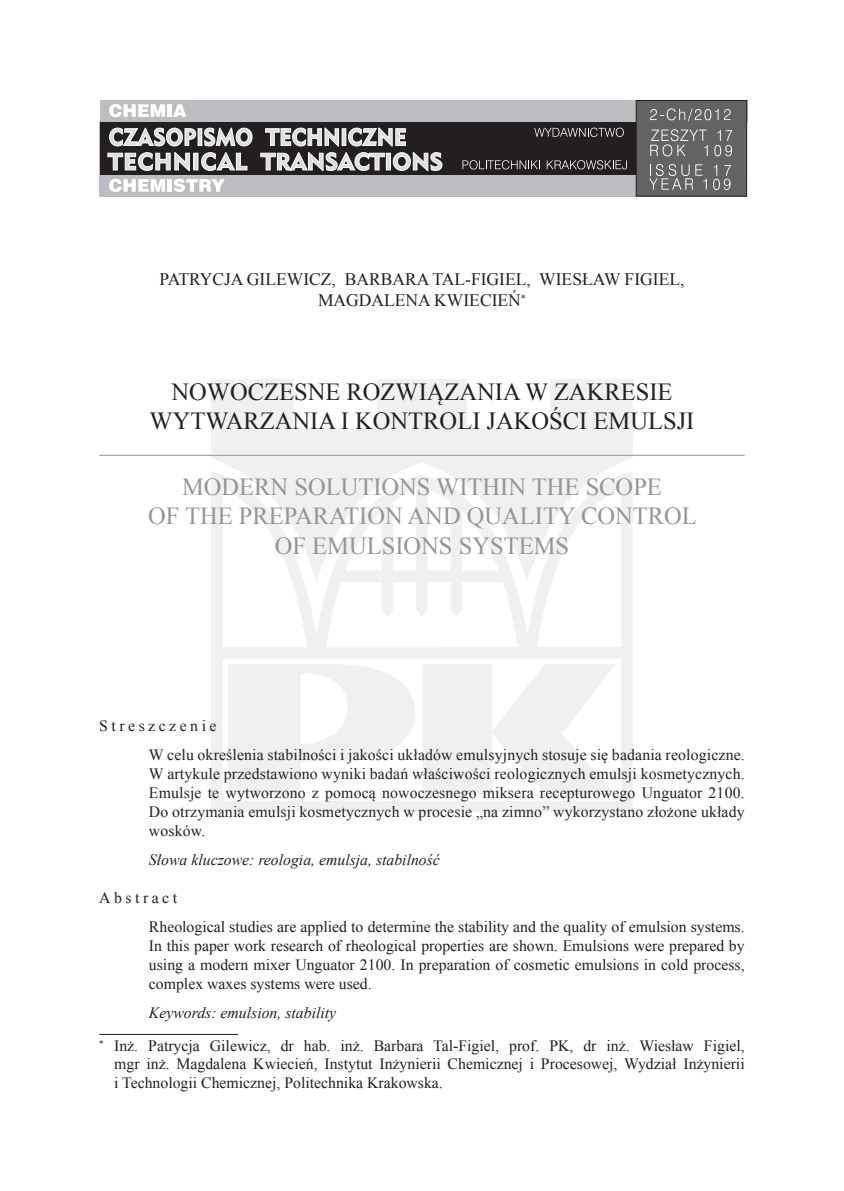
<style>
.page{position:relative;width:844px;height:1191px;background:#fff}
.page>*{position:absolute;margin:0;border:0;box-sizing:border-box;transform-origin:0 0}
.TYTUL_ANGIELSKI{font:24.5px/29.4px "Times New Roman";color:#939598;text-align:center}
.TYTUL_POLSKI{font:24.5px/29.4px "Times New Roman";color:#231f20;text-align:center}
.autor{font:17.5px/21px "Times New Roman";color:#231f20;text-align:center}
.streszczenie_tekst{font:15.75px/18.9px "Times New Roman";letter-spacing:.005em;color:#231f20;text-align:justify}
.przypis{font:15.75px/18.9px "Times New Roman";color:#231f20;text-align:justify}
.slowa_kluczowe{font:italic 15.75px "Times New Roman";color:#231f20}
.streszczenie{font:15.75px "Times New Roman";letter-spacing:.22em;color:#231f20}
</style>
<div class="page">
<svg style="left:211px;top:379px;width:421px;height:433px;fill:#eff0ef"></svg>
<hr style="left:99px;top:455px;width:645px;height:1px;background:#939598">
<hr style="left:99px;top:1034px;width:139px;height:1px;background:#231f20">
<div style="left:100px;top:121px;width:646px;height:55px;background:#231f20"></div>
<div style="left:100px;top:121px;width:646px;height:55px;border:1px solid #231f20"></div>
<div style="left:100px;top:100px;width:646px;height:21px;background:#bcbdc0"></div>
<div style="left:99px;top:175px;width:647px;height:22px;background:#bcbdc0"></div>
<svg style="left:109px;top:128px;width:297px;height:18px"></svg>
<svg style="left:107px;top:152px;width:335px;height:19px"></svg>
<div style="left:636px;top:100px;width:110px;height:96px;background:#636366;border:1px solid #231f20"></div>
<svg style="left:109px;top:104px;width:56px;height:13px"></svg>
<hr style="left:167px;top:104px;width:4px;height:13px;background:#fff">
<svg style="left:173px;top:104px;width:13px;height:13px"></svg>
<svg style="left:109px;top:179px;width:56px;height:13px"></svg>
<hr style="left:167px;top:179px;width:4px;height:13px;background:#fff">
<svg style="left:173px;top:179px;width:52px;height:13px"></svg>
<svg style="left:534px;top:128px;width:89px;height:9px"></svg>
<svg style="left:462px;top:160px;width:78px;height:9px"></svg>
<svg style="left:546px;top:160px;width:80px;height:9px"></svg>
<svg style="left:650px;top:108px;width:80px;height:13px"></svg>
<svg style="left:650px;top:129px;width:57px;height:27px"></svg>
<svg style="left:714px;top:130px;width:18px;height:26px"></svg>
<svg style="left:649px;top:164px;width:57px;height:26px"></svg>
<svg style="left:713px;top:165px;width:17px;height:25px"></svg>
<p class="autor" style="left:159px;top:268px;width:526px">PATRYCJA GILEWICZ, BARBARA TAL-FIGIEL, WIESŁAW FIGIEL,<br>MAGDALENA KWIECIEŃ∗</p>
<p class="TYTUL_POLSKI" style="left:149px;top:377px;width:546px">NOWOCZESNE ROZWIĄZANIA W ZAKRESIE<br>WYTWARZANIA I KONTROLI JAKOŚCI EMULSJI</p>
<p class="TYTUL_ANGIELSKI" style="left:148px;top:471px;width:550px">MODERN SOLUTIONS WITHIN THE SCOPE<br>OF THE PREPARATION AND QUALITY CONTROL<br>OF EMULSIONS SYSTEMS</p>
<p class="streszczenie" style="left:99px;top:715px;width:119px">Streszczenie</p>
<p class="streszczenie_tekst" style="left:149px;top:745px;width:597px">W celu określenia stabilności i jakości układów emulsyjnych stosuje się badania reologiczne.<br>W artykule przedstawiono wyniki badań właściwości reologicznych emulsji kosmetycznych.<br>Emulsje te wytworzono z pomocą nowoczesnego miksera recepturowego Unguator 2100.<br>Do otrzymania emulsji kosmetycznych w procesie „na zimno” wykorzystano złożone układy wosków.</p>
<p class="slowa_kluczowe" style="left:149px;top:848px;width:292px">Słowa kluczowe: reologia, emulsja, stabilność</p>
<p class="streszczenie" style="left:99px;top:887px;width:79px">Abstract</p>
<p class="streszczenie_tekst" style="left:149px;top:917px;width:597px">Rheological studies are applied to determine the stability and the quality of emulsion systems.<br>In this paper work research of rheological properties are shown. Emulsions were prepared by using a modern mixer Unguator 2100. In preparation of cosmetic emulsions in cold process, complex waxes systems were used.</p>
<p class="slowa_kluczowe" style="left:149px;top:1001px;width:189px">Keywords: emulsion, stability</p>
<p class="przypis" style="left:114px;top:1035px;width:632px;text-indent:-15px">∗ Inż. Patrycja Gilewicz, dr hab. inż. Barbara Tal-Figiel, prof. PK, dr inż. Wiesław Figiel, mgr inż. Magdalena Kwiecień, Instytut Inżynierii Chemicznej i Procesowej, Wydział Inżynierii i Technologii Chemicznej, Politechnika Krakowska.</p>
</div>
